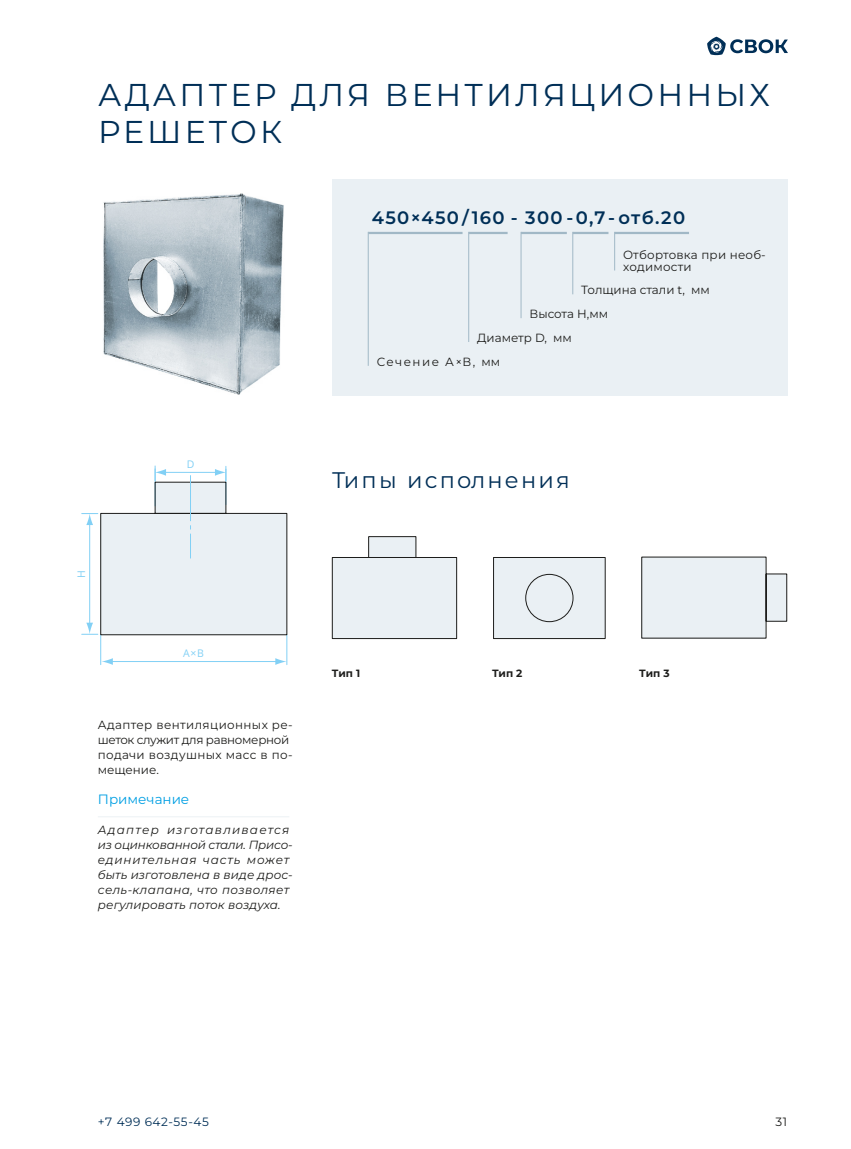
<style>
.page{position:relative;width:851px;height:1149px;background:#fff}
.page>*{position:absolute;margin:0;border:0;box-sizing:border-box;transform-origin:0 0}
.t1{font:31.5px/37.5px "Montserrat";letter-spacing:.1em;color:#002f57}
.t2{font:22.5px "Montserrat";letter-spacing:.1em;color:#002f57}
.t3{font:600 18px "Montserrat";letter-spacing:.07em;color:#002f57}
.t4{font:13.5px "Montserrat";color:#009fe3}
.t5{font:12px "Montserrat";letter-spacing:.05em;color:#002f57}
.t6{font:12px "Montserrat";color:#1d1d1b}
.t7{font:italic 11.85px/15px "Montserrat";letter-spacing:.01em;color:#1d1d1b}
.t8{font:11.85px/15px "Montserrat";letter-spacing:.03em;color:#1d1d1b}
.t9{font:11.85px/12px "Montserrat";letter-spacing:.01em;color:#1d1d1b}
.t10{font:11.85px "Montserrat";letter-spacing:.125em;color:#1d1d1b}
.t11{font:700 10.5px "Montserrat";letter-spacing:-.005em;color:#1d1d1b}
.t12{font:10.5px "Open Sans";color:#82d0f5}
</style>
<div class="page">
<svg style="left:707px;top:37px;width:80px;height:18px"></svg>
<hr style="left:98px;top:816px;width:191px;height:1px;background:#ecf1f4">
<img style="left:103px;top:193px;width:181px;height:201px">
<hr style="left:100px;top:634px;width:1px;height:30px;background:#82d0f5">
<hr style="left:286px;top:634px;width:1px;height:30px;background:#82d0f5">
<hr style="left:111px;top:661px;width:165px;height:1px;background:#82d0f5">
<svg style="left:275px;top:658px;width:11px;height:6px"></svg>
<svg style="left:101px;top:658px;width:12px;height:6px"></svg>
<svg style="left:82px;top:466px;width:205px;height:169px"></svg>
<svg style="left:332px;top:536px;width:125px;height:102px;background:#e7ecef"></svg>
<svg style="left:641px;top:556px;width:146px;height:82px;background:#e3e9ec"></svg>
<div style="left:493px;top:557px;width:112px;height:81px;background:#eaf0f4"></div>
<div style="left:332px;top:179px;width:455px;height:216px;background:#eaf0f4"></div>
<hr style="left:368px;top:232px;width:1px;height:134px;background:#a1b8c6">
<hr style="left:468px;top:232px;width:1px;height:110px;background:#a1b8c6">
<hr style="left:520px;top:232px;width:1px;height:86px;background:#a1b8c6">
<hr style="left:572px;top:232px;width:1px;height:62px;background:#a1b8c6">
<hr style="left:614px;top:232px;width:1px;height:38px;background:#a1b8c6">
<hr style="left:368px;top:232px;width:94px;height:2px;background:#a1b8c6">
<hr style="left:468px;top:232px;width:39px;height:2px;background:#a1b8c6">
<hr style="left:521px;top:232px;width:45px;height:2px;background:#a1b8c6">
<hr style="left:572px;top:232px;width:36px;height:2px;background:#a1b8c6">
<hr style="left:614px;top:232px;width:75px;height:2px;background:#a1b8c6">
<h1 class="t1" style="left:98px;top:75px;width:673px">АДАПТЕР ДЛЯ ВЕНТИЛЯЦИОННЫХ<br>РЕШЕТОК</h1>
<h3 class="t3" style="left:372px;top:207px;width:315px">450×450 /160 - 300 -0,7- отб.20</h3>
<p class="t9" style="left:623px;top:248px;width:144px">Отбортовка при необ‐ ходимости</p>
<p class="t9" style="left:581px;top:284px;width:130px">Толщина стали t, мм</p>
<p class="t9" style="left:529px;top:308px;width:80px">Высота H,мм</p>
<p class="t9" style="left:477px;top:331px;width:96px">Диаметр D, мм</p>
<p class="t10" style="left:376px;top:354px;width:125px">Сечение А×В, мм</p>
<p class="t12" style="left:187px;top:456px;width:9px">D</p>
<p class="t12" style="left:74px;top:577px;width:9px;rotate:-90deg">H</p>
<p class="t12" style="left:183px;top:645px;width:22px">A×B</p>
<p class="t8" style="left:98px;top:716px;width:196px">Адаптер вентиляционных ре‐ шеток служит для равномерной подачи воздушных масс в по‐ мещение.</p>
<p class="t4" style="left:98px;top:790px;width:93px">Примечание</p>
<p class="t7" style="left:98px;top:821px;width:196px">Адаптер изготавливается из оцинкованной стали. Присо‐ единительная часть может быть изготовлена в виде дрос‐ сель-клапана, что позволяет регулировать поток воздуха.</p>
<h2 class="t2" style="left:332px;top:466px;width:239px">Типы исполнения</h2>
<p class="t11" style="left:332px;top:666px;width:30px">Тип 1</p>
<p class="t11" style="left:492px;top:666px;width:32px">Тип 2</p>
<p class="t11" style="left:639px;top:666px;width:32px">Тип 3</p>
<p class="t5" style="left:98px;top:1114px;width:113px">+7 499 642-55-45</p>
<p class="t6" style="left:775px;top:1114px;width:13px">31</p>
</div>
